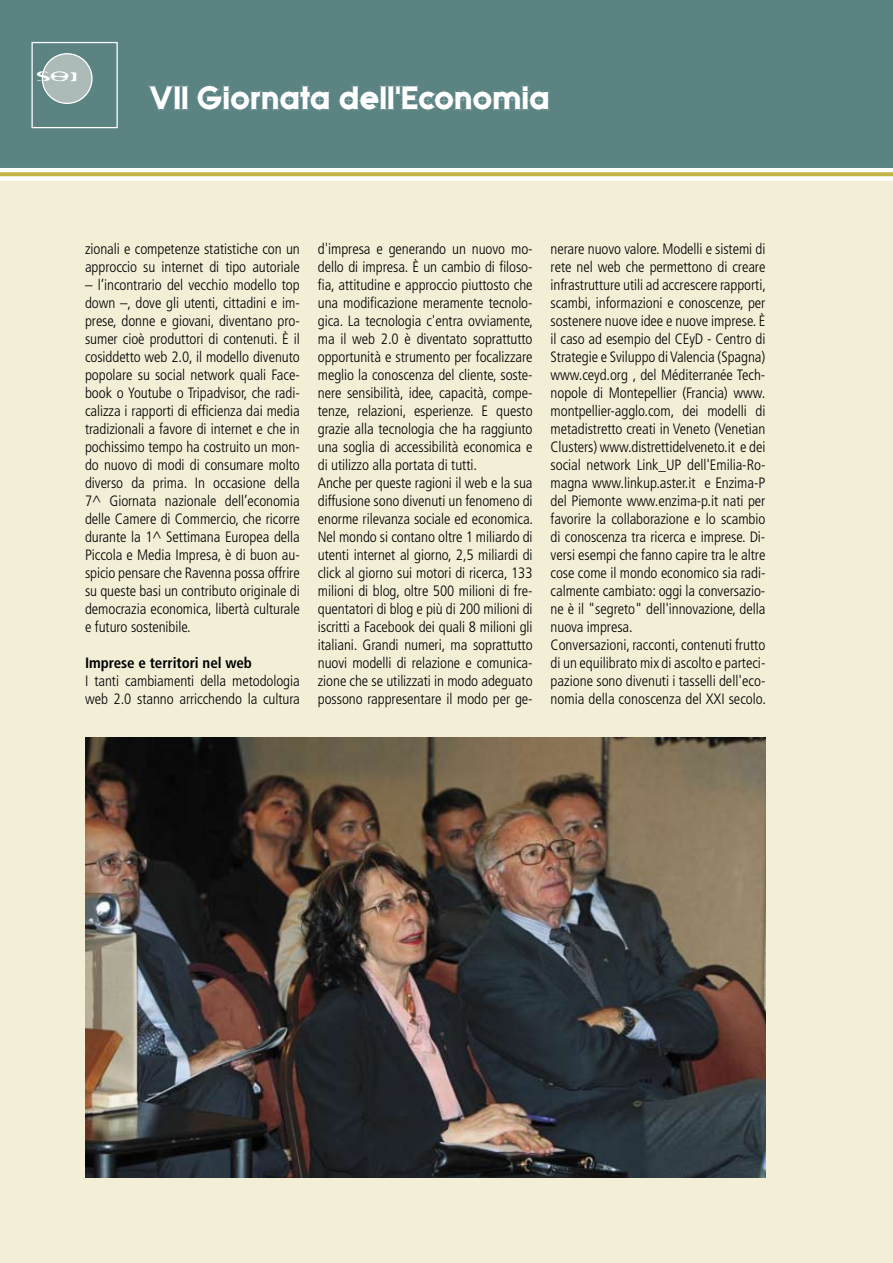
<style>
.page{position:relative;width:893px;height:1263px;background:#fff}
.page>*{position:absolute;margin:0;border:0;box-sizing:border-box;transform-origin:0 0}
.t1{font:36px "Quicksans Accurate ICG Solid";color:#fff}
.t2{font:300 condensed 15px/18px "Frutiger LT Std";letter-spacing:-.005em;color:#000}
.t3{font:700 condensed 15px "Frutiger LT Std";letter-spacing:-.005em;color:#000}
.t4{font:300 expanded 15px "Achilles Blur";color:#fff}
</style>
<div class="page">
<div style="left:0;top:180px;width:893px;height:1083px;background:#f3efd7"></div>
<div style="left:0;top:0;width:893px;height:170px;background:#5a8382"></div>
<hr style="left:0;top:168px;width:893px;height:4px;background:#fff">
<svg style="left:0;top:172px;width:893px;height:4px;fill:#c2b546"></svg>
<div style="left:0;top:176px;width:893px;height:5px;background:#fff"></div>
<div style="left:31px;top:42px;width:87px;height:86px;border:1px solid #fff"></div>
<svg style="left:42px;top:54px;width:49px;height:49px"></svg>
<div style="left:42px;top:53px;width:51px;height:51px;border:1px solid #fff;border-radius:50%"></div>
<img style="left:86px;top:737px;width:679px;height:441px">
<p class="t4" style="left:36px;top:62px;width:43px">sei</p>
<h1 class="t1" style="left:149px;top:74px;width:403px">VII Giornata dell'Economia</h1>
<p class="t2" style="left:85px;top:240px;width:216px">zionali e competenze statistiche con un approccio su internet di tipo autoriale</p>
<p class="t2" style="left:85px;top:276px;width:216px;text-align:justify">– l’incontrario del vecchio modello top down –, dove gli utenti, cittadini e im&shy;prese, donne e giovani, diventano pro&shy;sumer cioè produttori di contenuti. È il cosiddetto web 2.0, il modello divenuto popolare su social network quali Face&shy;book o Youtube o Tripadvisor, che radi&shy;calizza i rapporti di efficienza dai media tradizionali a favore di internet e che in pochissimo tempo ha costruito un mon&shy;do nuovo di modi di consumare molto diverso da prima. In occasione della 7^ Giornata nazionale dell’economia delle Camere di Commercio, che ricorre durante la 1^ Settimana Europea della Piccola e Media Impresa, è di buon au&shy;spicio pensare che Ravenna possa offrire su queste basi un contributo originale di democrazia economica, libertà culturale e futuro sostenibile.</p>
<p class="t3" style="left:85px;top:654px;width:168px">Imprese e territori nel web</p>
<p class="t2" style="left:85px;top:672px;width:216px">I tanti cambiamenti della metodologia web 2.0 stanno arricchendo la cultura</p>
<p class="t2" style="left:318px;top:240px;width:217px">d'impresa e generando un nuovo mo&shy;dello di impresa. È un cambio di filoso&shy;fia, attitudine e approccio piuttosto che una modificazione meramente tecnolo&shy;gica. La tecnologia c'entra ovviamente, ma il web 2.0 è diventato soprattutto opportunità e strumento per focalizzare meglio la conoscenza del cliente, soste&shy;nere sensibilità, idee, capacità, compe&shy;tenze, relazioni, esperienze. E questo grazie alla tecnologia che ha raggiunto una soglia di accessibilità economica e di utilizzo alla portata di tutti.<br>Anche per queste ragioni il web e la sua diffusione sono divenuti un fenomeno di enorme rilevanza sociale ed economica.<br>Nel mondo si contano oltre 1 miliardo di utenti internet al giorno, 2,5 miliardi di click al giorno sui motori di ricerca, 133 milioni di blog, oltre 500 milioni di fre&shy;quentatori di blog e più di 200 milioni di iscritti a Facebook dei quali 8 milioni gli italiani. Grandi numeri, ma soprattutto nuovi modelli di relazione e comunica&shy;zione che se utilizzati in modo adeguato possono rappresentare il modo per ge-</p>
<p class="t2" style="left:551px;top:240px;width:217px">nerare nuovo valore. Modelli e sistemi di rete nel web che permettono di creare infrastrutture utili ad accrescere rapporti, scambi, informazioni e conoscenze, per sostenere nuove idee e nuove imprese. È il caso ad esempio del CEyD - Centro di Strategie e Sviluppo di Valencia (Spagna) www.ceyd.org , del Méditerranée Tech&shy;nopole di Montepellier (Francia) www. montpellier-agglo.com, dei modelli di metadistretto creati in Veneto (Venetian Clusters) www.distrettidelveneto.it e dei social network Link_UP dell'Emilia-Ro&shy;magna www.linkup.aster.it e Enzima-P del Piemonte www.enzima-p.it nati per favorire la collaborazione e lo scambio di conoscenza tra ricerca e imprese. Di&shy;versi esempi che fanno capire tra le altre cose come il mondo economico sia radi&shy;calmente cambiato: oggi la conversazio&shy;ne è il "segreto" dell'innovazione, della nuova impresa.<br>Conversazioni, racconti, contenuti frutto di un equilibrato mix di ascolto e parteci&shy;pazione sono divenuti i tasselli dell'eco&shy;nomia della conoscenza del XXI secolo.</p>
</div>
